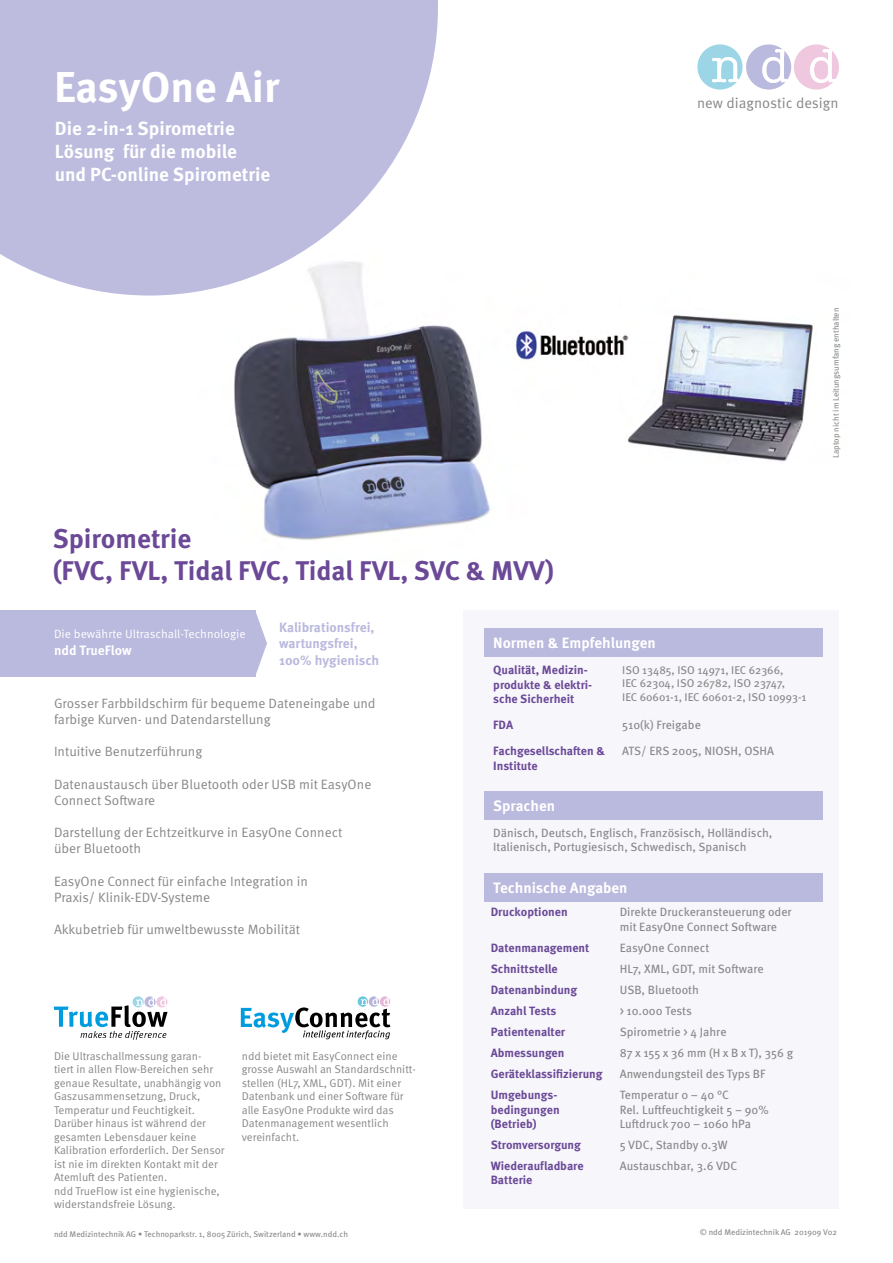
<style>
.page{position:relative;width:893px;height:1263px;background:#fff}
.page>*{position:absolute;margin:0;border:0;box-sizing:border-box;transform-origin:0 0}
.t1{font:700 43.2px "Meta OT";color:#fff}
.t2{font:700 27px/32.4px "Meta OT";color:#6b4997}
.t3{font:700 18.9px/22.8px "Meta OT";color:#fff}
.t4{font:700 15px "Meta OT";color:#fff}
.t5{font:14.7px "Meta OT Norm";color:#878787}
.t6{font:13.5px/16.2px "Meta OT Norm";color:#878787}
.t7{font:700 13.5px/16.2px "Meta OT";color:#bab9de}
.t8{font:700 13.5px "Meta OT";color:#fff}
.t9{font:12px/14.4px "Meta OT";color:#878787}
.t10{font:700 12px/14.4px "Meta OT";color:#6b4997}
.t11{font:12px "Meta OT Norm";color:#fff}
.t12{font:11.25px/13.5px "Meta OT Norm";color:#878787}
.t13{font:11.25px/13.5px "Meta OT";color:#878787}
.t14{font:8.25px "Meta OT";color:#878787}
</style>
<div class="page">
<img style="left:234px;top:296px;width:579px;height:244px">
<div style="left:0;top:610px;width:255px;height:66px;background:#bab9de"></div>
<svg style="left:697px;top:44px;width:142px;height:46px"></svg>
<svg style="left:0;top:0;width:438px;height:296px;fill:#bdbcdf"></svg>
<div style="left:463px;top:610px;width:376px;height:599px;background:#f6f6fb"></div>
<div style="left:485px;top:628px;width:338px;height:29px;background:#bab9de"></div>
<svg style="left:54px;top:996px;width:114px;height:44px"></svg>
<svg style="left:255px;top:610px;width:12px;height:66px"></svg>
<svg style="left:241px;top:996px;width:149px;height:43px"></svg>
<div style="left:485px;top:791px;width:338px;height:28px;background:#bab9de"></div>
<div style="left:485px;top:873px;width:338px;height:28px;background:#bab9de"></div>
<h1 class="t1" style="left:54px;top:59px;width:227px">EasyOne Air</h1>
<h3 class="t3" style="left:55px;top:117px;width:217px">Die 2-in-1 Spirometrie<br>Lösung für die mobile und PC-online Spirometrie</h3>
<h2 class="t2" style="left:53px;top:523px;width:503px">Spirometrie<br>(FVC, FVL, Tidal FVC, Tidal FVL, SVC &amp; MVV)</h2>
<h3 class="t5" style="left:697px;top:94px;width:143px">new diagnostic design</h3>
<p class="t14" style="left:831px;top:458px;width:152px;rotate:-90deg">Laptop nicht im Leitungsumfang enthalten</p>
<p class="t7" style="left:279px;top:620px;width:102px">Kalibrationsfrei, wartungsfrei,<br>100% hygienisch</p>
<p class="t11" style="left:54px;top:627px;width:193px">Die bewährte Ultraschall-Technologie</p>
<p class="t8" style="left:54px;top:641px;width:79px">ndd TrueFlow</p>
<h3 class="t4" style="left:493px;top:634px;width:164px">Normen &amp; Empfehlungen</h3>
<p class="t10" style="left:493px;top:663px;width:100px">Qualität, Medizin&shy;produkte &amp; elektri&shy;sche Sicherheit</p>
<p class="t13" style="left:622px;top:663px;width:186px">ISO 13485, ISO 14971, IEC 62366,<br>IEC 62304, ISO 26782, ISO 23747,<br>IEC 60601-1, IEC 60601-2, ISO 10993-1</p>
<p class="t10" style="left:493px;top:718px;width:21px">FDA</p>
<p class="t9" style="left:622px;top:718px;width:80px">510(k) Freigabe</p>
<p class="t10" style="left:493px;top:744px;width:113px">Fachgesellschaften &amp;<br>Institute</p>
<p class="t9" style="left:622px;top:744px;width:153px">ATS/ ERS 2005, NIOSH, OSHA</p>
<p class="t6" style="left:54px;top:695px;width:323px">Grosser Farbbildschirm für bequeme Dateneingabe und farbige Kurven- und Datendarstellung</p>
<p class="t6" style="left:54px;top:743px;width:150px">Intuitive Benutzerführung</p>
<p class="t6" style="left:54px;top:776px;width:319px">Datenaustausch über Bluetooth oder USB mit EasyOne<br>Connect Software</p>
<p class="t6" style="left:54px;top:824px;width:290px">Darstellung der Echtzeitkurve in EasyOne Connect über Bluetooth</p>
<p class="t6" style="left:54px;top:873px;width:255px">EasyOne Connect für einfache Integration in<br>Praxis/ Klinik-EDV-Systeme</p>
<p class="t6" style="left:54px;top:922px;width:248px">Akkubetrieb für umweltbewusste Mobilität</p>
<h3 class="t4" style="left:493px;top:796px;width:63px">Sprachen</h3>
<p class="t9" style="left:493px;top:826px;width:281px">Dänisch, Deutsch, Englisch, Französisch, Holländisch,<br>Italienisch, Portugiesisch, Schwedisch, Spanisch</p>
<h3 class="t4" style="left:493px;top:878px;width:136px">Technische Angaben</h3>
<p class="t10" style="left:491px;top:905px;width:78px">Druckoptionen</p>
<p class="t9" style="left:620px;top:905px;width:173px">Direkte Druckeransteuerung oder mit EasyOne Connect Software</p>
<p class="t10" style="left:491px;top:940px;width:100px">Datenmanagement</p>
<p class="t9" style="left:620px;top:940px;width:91px">EasyOne Connect</p>
<p class="t10" style="left:491px;top:961px;width:69px">Schnittstelle</p>
<p class="t9" style="left:620px;top:961px;width:146px">HL7, XML, GDT, mit Software</p>
<p class="t10" style="left:491px;top:982px;width:88px">Datenanbindung</p>
<p class="t9" style="left:620px;top:982px;width:81px">USB, Bluetooth</p>
<p class="t10" style="left:491px;top:1004px;width:67px">Anzahl Tests</p>
<p class="t9" style="left:620px;top:1004px;width:74px">&gt; 10.000 Tests</p>
<p class="t10" style="left:491px;top:1025px;width:76px">Patientenalter</p>
<p class="t9" style="left:620px;top:1025px;width:108px">Spirometrie &gt; 4 Jahre</p>
<p class="t10" style="left:491px;top:1046px;width:75px">Abmessungen</p>
<p class="t9" style="left:620px;top:1046px;width:175px">87 x 155 x 36 mm (H x B x T), 356 g</p>
<p class="t10" style="left:491px;top:1067px;width:113px">Geräteklassifizierung</p>
<p class="t9" style="left:620px;top:1067px;width:147px">Anwendungsteil des Typs BF</p>
<p class="t10" style="left:491px;top:1088px;width:71px">Umgebungs&shy;bedingungen (Betrieb)</p>
<p class="t9" style="left:620px;top:1088px;width:151px">Temperatur 0 – 40 °C<br>Rel. Luftfeuchtigkeit 5 – 90%<br>Luftdruck 700 – 1060 hPa</p>
<p class="t10" style="left:491px;top:1138px;width:92px">Stromversorgung</p>
<p class="t9" style="left:620px;top:1138px;width:109px">5 VDC, Standby 0.3W</p>
<p class="t10" style="left:491px;top:1159px;width:94px">Wiederaufladbare<br>Batterie</p>
<p class="t9" style="left:620px;top:1159px;width:119px">Austauschbar, 3.6 VDC</p>
<p class="t12" style="left:54px;top:1049px;width:172px">Die Ultraschallmessung garan-<br>tiert in allen Flow-Bereichen sehr genaue Resultate, unabhängig von<br>Gaszusammensetzung, Druck,<br>Temperatur und Feuchtigkeit.<br>Darüber hinaus ist während der gesamten Lebensdauer keine<br>Kalibration erforderlich. Der Sensor ist nie im direkten Kontakt mit der<br>Atemluft des Patienten.<br>ndd TrueFlow ist eine hygienische, widerstandsfreie Lösung.</p>
<p class="t12" style="left:242px;top:1049px;width:176px">ndd bietet mit EasyConnect eine grosse Auswahl an Standardschnitt&shy;stellen (HL7, XML, GDT). Mit einer<br>Datenbank und einer Software für alle EasyOne Produkte wird das<br>Datenmanagement wesentlich vereinfacht.</p>
<p class="t14" style="left:54px;top:1229px;width:296px">ndd Medizintechnik AG • Technoparkstr. 1, 8005 Zürich, Switzerland • www.ndd.ch</p>
<p class="t14" style="left:700px;top:1227px;width:139px">© ndd Medizintechnik AG 201909 V02</p>
</div>
